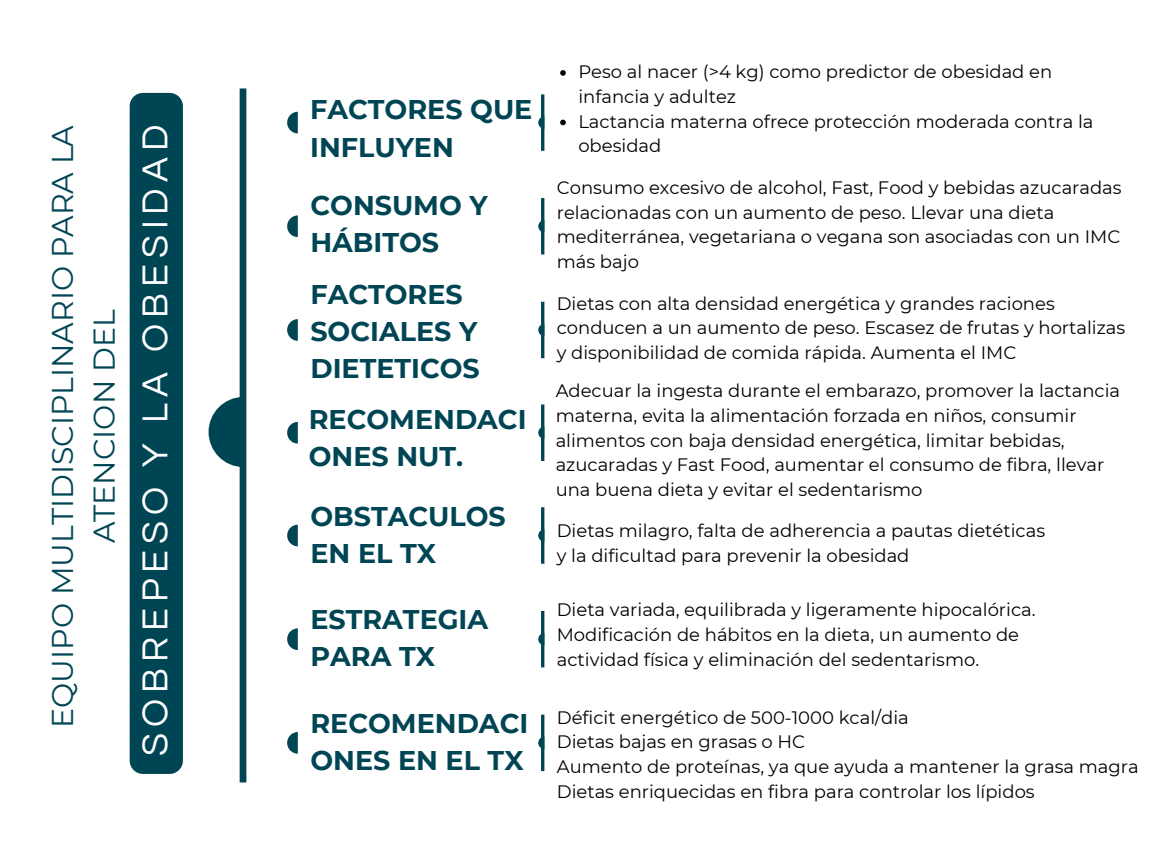
<style>
.page{position:relative;width:1152px;height:864px;background:#fff}
.page>*{position:absolute;margin:0;border:0;box-sizing:border-box;transform-origin:0 0}
.t1{font:37.5px "Questrial";letter-spacing:.16em;color:#fff}
.t2{font:30px/41.7px "Montserrat";color:#004554;text-align:center}
.t3{font:700 27px/37.2px "Montserrat";color:#004554}
.t4{font:18px/24.8px "Montserrat";color:#000}
</style>
<div class="page">
<div style="left:240px;top:88px;width:6px;height:694px;background:#004554"></div>
<svg style="left:209px;top:397px;width:31px;height:70px"></svg>
<div style="left:130px;top:93px;width:53px;height:681px;background:#004554"></div>
<svg style="left:560px;top:70px;width:6px;height:6px"></svg>
<svg style="left:560px;top:120px;width:6px;height:5px"></svg>
<svg style="left:288px;top:112px;width:10px;height:21px"></svg>
<hr style="left:541px;top:94px;width:3px;height:57px;background:#004554">
<svg style="left:539px;top:117px;width:2px;height:11px"></svg>
<svg style="left:288px;top:215px;width:10px;height:22px"></svg>
<hr style="left:541px;top:198px;width:3px;height:57px;background:#004554">
<svg style="left:539px;top:221px;width:2px;height:11px"></svg>
<svg style="left:288px;top:319px;width:10px;height:21px"></svg>
<hr style="left:541px;top:302px;width:3px;height:56px;background:#004554">
<svg style="left:539px;top:325px;width:2px;height:10px"></svg>
<svg style="left:288px;top:422px;width:10px;height:21px"></svg>
<hr style="left:541px;top:405px;width:3px;height:56px;background:#004554">
<svg style="left:539px;top:426px;width:3px;height:12px"></svg>
<svg style="left:288px;top:525px;width:10px;height:21px"></svg>
<hr style="left:541px;top:507px;width:3px;height:57px;background:#004554">
<svg style="left:539px;top:530px;width:2px;height:11px"></svg>
<svg style="left:288px;top:628px;width:10px;height:22px"></svg>
<hr style="left:541px;top:611px;width:3px;height:56px;background:#004554">
<svg style="left:539px;top:634px;width:2px;height:11px"></svg>
<svg style="left:288px;top:732px;width:10px;height:21px"></svg>
<hr style="left:541px;top:715px;width:3px;height:56px;background:#004554">
<svg style="left:539px;top:737px;width:2px;height:11px"></svg>
<h1 class="t2" style="left:41px;top:728px;width:604px;rotate:-90deg">EQUIPO MULTIDISCIPLINARIO PARA LA<br>ATENCION DEL</h1>
<h3 class="t1" style="left:137px;top:756px;width:633px;rotate:-90deg">SOBREPESO Y LA OBESIDAD</h3>
<p class="t3" style="left:310px;top:91px;width:224px">FACTORES QUE<br>INFLUYEN</p>
<h2 class="t3" style="left:310px;top:187px;width:179px">CONSUMO Y<br>HÁBITOS</h2>
<p class="t4" style="left:578px;top:59px;width:475px">Peso al nacer (&gt;4 kg) como predictor de obesidad en infancia y adultez</p>
<p class="t4" style="left:578px;top:109px;width:517px">Lactancia materna ofrece protección moderada contra la obesidad</p>
<p class="t4" style="left:557px;top:175px;width:566px">Consumo excesivo de alcohol, Fast, Food y bebidas azucaradas relacionadas con un aumento de peso. Llevar una dieta mediterránea, vegetariana o vegana son asociadas con un IMC más bajo</p>
<p class="t3" style="left:310px;top:276px;width:171px">FACTORES<br>SOCIALES Y<br>DIETETICOS</p>
<p class="t4" style="left:557px;top:291px;width:570px">Dietas con alta densidad energética y grandes raciones conducen a un aumento de peso. Escasez de frutas y hortalizas y disponibilidad de comida rápida. Aumenta el IMC</p>
<p class="t4" style="left:556px;top:378px;width:566px">Adecuar la ingesta durante el embarazo, promover la lactancia materna, evita la alimentación forzada en niños, consumir alimentos con baja densidad energética, limitar bebidas, azucaradas y Fast Food, aumentar el consumo de fibra, llevar una buena dieta y evitar el sedentarismo</p>
<p class="t3" style="left:310px;top:498px;width:197px">OBSTACULOS<br>EN EL TX</p>
<h2 class="t3" style="left:309px;top:401px;width:219px">RECOMENDACI<br>ONES NUT.</h2>
<p class="t4" style="left:557px;top:519px;width:490px">Dietas milagro, falta de adherencia a pautas dietéticas y la dificultad para prevenir la obesidad</p>
<p class="t3" style="left:310px;top:601px;width:179px">ESTRATEGIA<br>PARA TX</p>
<p class="t4" style="left:557px;top:598px;width:480px">Dieta variada, equilibrada y ligeramente hipocalórica.<br>Modificación de hábitos en la dieta, un aumento de actividad física y eliminación del sedentarismo.</p>
<h2 class="t3" style="left:310px;top:704px;width:219px">RECOMENDACI<br>ONES EN EL TX</h2>
<p class="t4" style="left:557px;top:705px;width:354px">Déficit energético de 500-1000 kcal/dia</p>
<p class="t4" style="left:557px;top:729px;width:250px">Dietas bajas en grasas o HC</p>
<h2 class="t4" style="left:557px;top:754px;width:583px">Aumento de proteínas, ya que ayuda a mantener la grasa magra</h2>
<p class="t4" style="left:557px;top:779px;width:479px">Dietas enriquecidas en fibra para controlar los lípidos</p>
</div>
